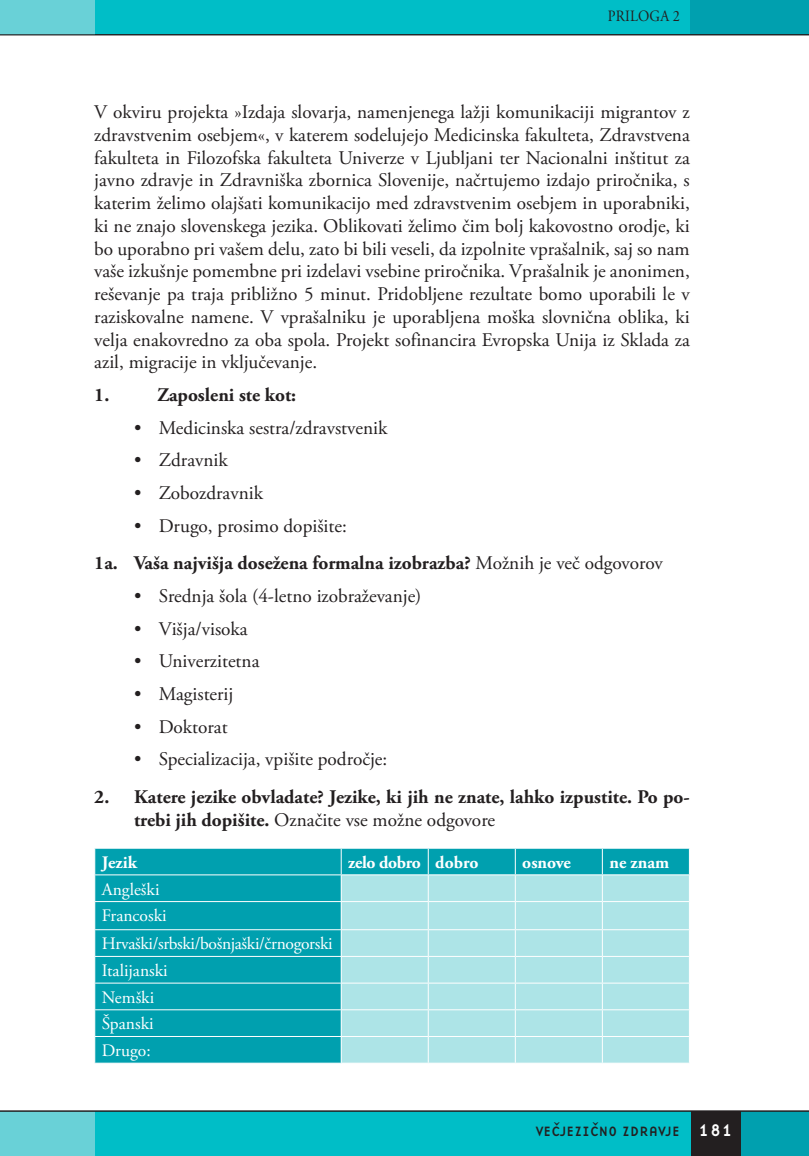
<style>
.page{position:relative;width:809px;height:1156px;background:#fff}
.page>*{position:absolute;margin:0;border:0;box-sizing:border-box;transform-origin:0 0}
.t1{font:19.25px/22.8px "Adobe Garamond Pro";letter-spacing:-.02em;color:#231f20;text-align:justify}
.t2{font:700 19.25px/22.8px "Adobe Garamond Pro";color:#231f20}
.t3{font:17.5px "Adobe Garamond Pro";letter-spacing:-.02em;color:#fff}
.t4{font:17.5px "Adobe Garamond Pro";letter-spacing:-.04em;color:#fff}
.t5{font:700 17.5px "Adobe Garamond Pro";color:#fff}
.t6{font:700 17.5px "Adobe Garamond Pro";letter-spacing:-.02em;color:#fff}
.t7{font:15.75px "Adobe Garamond Pro";letter-spacing:.015em;color:#231f20;scale:.9 1}
.t8{font:14px "Base Nine";color:#231f20}
.s1{font-weight:400}
.s2{font-size:17.5px;color:#fff}
</style>
<div class="page">
<div style="left:94px;top:0;width:596px;height:35px;background:#00bec7"></div>
<div style="left:690px;top:0;width:119px;height:35px;background:#00a0af"></div>
<div style="left:69px;top:1111px;width:623px;height:45px;background:#00bec7"></div>
<div style="left:740px;top:1111px;width:69px;height:45px;background:#00a0af"></div>
<div style="left:690px;top:1111px;width:50px;height:45px;background:#231f20"></div>
<div style="left:0;top:1111px;width:94px;height:45px;background:#69d1d7"></div>
<div style="left:0;top:0;width:94px;height:35px;background:#69d1d7"></div>
<hr style="left:0;top:34px;width:809px;height:1px;background:#231f20">
<hr style="left:0;top:1111px;width:809px;height:1px;background:#231f20">
<div style="left:95px;top:849px;width:594px;height:214px;background:#00a0af"></div>
<div style="left:342px;top:875px;width:347px;height:188px;background:#ade4e7"></div>
<hr style="left:94px;top:874px;width:247px;height:1px;background:#fff">
<hr style="left:341px;top:874px;width:87px;height:1px;background:#fff">
<hr style="left:428px;top:874px;width:87px;height:1px;background:#fff">
<hr style="left:515px;top:874px;width:87px;height:1px;background:#fff">
<hr style="left:602px;top:874px;width:88px;height:1px;background:#fff">
<hr style="left:94px;top:901px;width:247px;height:1px;background:#fff">
<hr style="left:341px;top:901px;width:87px;height:1px;background:#fff">
<hr style="left:428px;top:901px;width:87px;height:1px;background:#fff">
<hr style="left:515px;top:901px;width:87px;height:1px;background:#fff">
<hr style="left:602px;top:901px;width:88px;height:1px;background:#fff">
<hr style="left:94px;top:929px;width:247px;height:1px;background:#fff">
<hr style="left:341px;top:929px;width:87px;height:1px;background:#fff">
<hr style="left:428px;top:929px;width:87px;height:1px;background:#fff">
<hr style="left:515px;top:929px;width:87px;height:1px;background:#fff">
<hr style="left:602px;top:929px;width:88px;height:1px;background:#fff">
<hr style="left:94px;top:956px;width:247px;height:1px;background:#fff">
<hr style="left:341px;top:956px;width:87px;height:1px;background:#fff">
<hr style="left:428px;top:956px;width:87px;height:1px;background:#fff">
<hr style="left:515px;top:956px;width:87px;height:1px;background:#fff">
<hr style="left:602px;top:956px;width:88px;height:1px;background:#fff">
<hr style="left:94px;top:983px;width:247px;height:1px;background:#fff">
<hr style="left:341px;top:983px;width:87px;height:1px;background:#fff">
<hr style="left:428px;top:983px;width:87px;height:1px;background:#fff">
<hr style="left:515px;top:983px;width:87px;height:1px;background:#fff">
<hr style="left:602px;top:983px;width:88px;height:1px;background:#fff">
<hr style="left:94px;top:1009px;width:247px;height:1px;background:#fff">
<hr style="left:341px;top:1009px;width:87px;height:1px;background:#fff">
<hr style="left:428px;top:1009px;width:87px;height:1px;background:#fff">
<hr style="left:515px;top:1009px;width:87px;height:1px;background:#fff">
<hr style="left:602px;top:1009px;width:88px;height:1px;background:#fff">
<hr style="left:94px;top:1036px;width:247px;height:1px;background:#fff">
<svg style="left:94px;top:849px;width:1px;height:214px"></svg>
<hr style="left:341px;top:1036px;width:87px;height:1px;background:#fff">
<svg style="left:341px;top:849px;width:1px;height:214px"></svg>
<hr style="left:428px;top:1036px;width:87px;height:1px;background:#fff">
<svg style="left:428px;top:849px;width:1px;height:214px"></svg>
<hr style="left:515px;top:1036px;width:87px;height:1px;background:#fff">
<svg style="left:515px;top:849px;width:1px;height:214px"></svg>
<hr style="left:602px;top:1036px;width:88px;height:1px;background:#fff">
<svg style="left:602px;top:849px;width:1px;height:214px"></svg>
<p class="t7" style="left:608px;top:6px;width:81px">PRILOGA 2</p>
<p class="t1" style="left:94px;top:101px;width:597px">V okviru projekta »Izdaja slovarja, namenjenega lažji komunikaciji migrantov z zdravstvenim osebjem«, v katerem sodelujejo Medicinska fakulteta, Zdravstvena fakulteta in Filozofska fakulteta Univerze v Ljubljani ter Nacionalni inštitut za javno zdravje in Zdravniška zbornica Slovenije, načrtujemo izdajo priročnika, s katerim želimo olajšati komunikacijo med zdravstvenim osebjem in uporabniki, ki ne znajo slovenskega jezika. Oblikovati želimo čim bolj kakovostno orodje, ki bo uporabno pri vašem delu, zato bi bili veseli, da izpolnite vprašalnik, saj so nam vaše izkušnje pomembne pri izdelavi vsebine priročnika. Vprašalnik je anonimen, reševanje pa traja približno 5 minut. Pridobljene rezultate bomo uporabili le v raziskovalne namene. V vprašalniku je uporabljena moška slovnična oblika, ki velja enakovredno za oba spola. Projekt sofinancira Evropska Unija iz Sklada za azil, migracije in vključevanje.</p>
<p class="t2" style="left:94px;top:384px;width:17px">1.</p>
<p class="t2" style="left:157px;top:384px;width:140px">Zaposleni ste kot:</p>
<p class="t1" style="left:134px;top:417px;width:255px">• Medicinska sestra/zdravstvenik</p>
<p class="t1" style="left:134px;top:450px;width:96px">• Zdravnik</p>
<p class="t1" style="left:134px;top:482px;width:131px">• Zobozdravnik</p>
<p class="t1" style="left:134px;top:515px;width:214px">• Drugo, prosimo dopišite:</p>
<p class="t2" style="left:94px;top:552px;width:570px">1a. Vaša najvišja dosežena formalna izobrazba? <span class="s1">Možnih je več odgovorov</span></p>
<p class="t1" style="left:134px;top:585px;width:289px">• Srednja šola (4-letno izobraževanje)</p>
<p class="t1" style="left:134px;top:618px;width:115px">• Višja/visoka</p>
<p class="t1" style="left:134px;top:651px;width:127px">• Univerzitetna</p>
<p class="t1" style="left:134px;top:683px;width:101px">• Magisterij</p>
<p class="t1" style="left:134px;top:716px;width:95px">• Doktorat</p>
<p class="t1" style="left:134px;top:749px;width:255px">• Specializacija, vpišite področje:</p>
<p class="t2" style="left:134px;top:786px;width:557px;text-indent:-40px">2. Katere jezike obvladate? Jezike, ki jih ne znate, lahko izpustite. Po po&shy;trebi jih dopišite. <span class="s1">Označite vse možne odgovore</span></p>
<p class="t5" style="left:102px;top:852px;width:37px">Jezik</p>
<p class="t6" style="left:348px;top:852px;width:74px">zelo dobro</p>
<p class="t5" style="left:435px;top:852px;width:45px">dobro</p>
<p class="t5" style="left:522px;top:852px;width:50px">osnove</p>
<p class="t5" style="left:609px;top:852px;width:61px">ne znam</p>
<p class="t3" style="left:102px;top:878px;width:59px">Angleški</p>
<p class="t3" style="left:102px;top:905px;width:66px">Francoski</p>
<p class="t4" style="left:102px;top:933px;width:232px">Hrvaški/srbski/bošnjaški/črnogorski</p>
<p class="t3" style="left:102px;top:960px;width:68px">Italijanski</p>
<p class="t3" style="left:102px;top:987px;width:54px">Nemški</p>
<p class="t3" style="left:102px;top:1013px;width:53px">Španski</p>
<p class="t3" style="left:102px;top:1040px;width:51px">Drugo:</p>
<p class="t8" style="left:536px;top:1121px;width:199px">VECˇJEZICˇNO ZDRAVJE <span class="s2">181</span></p>
</div>
